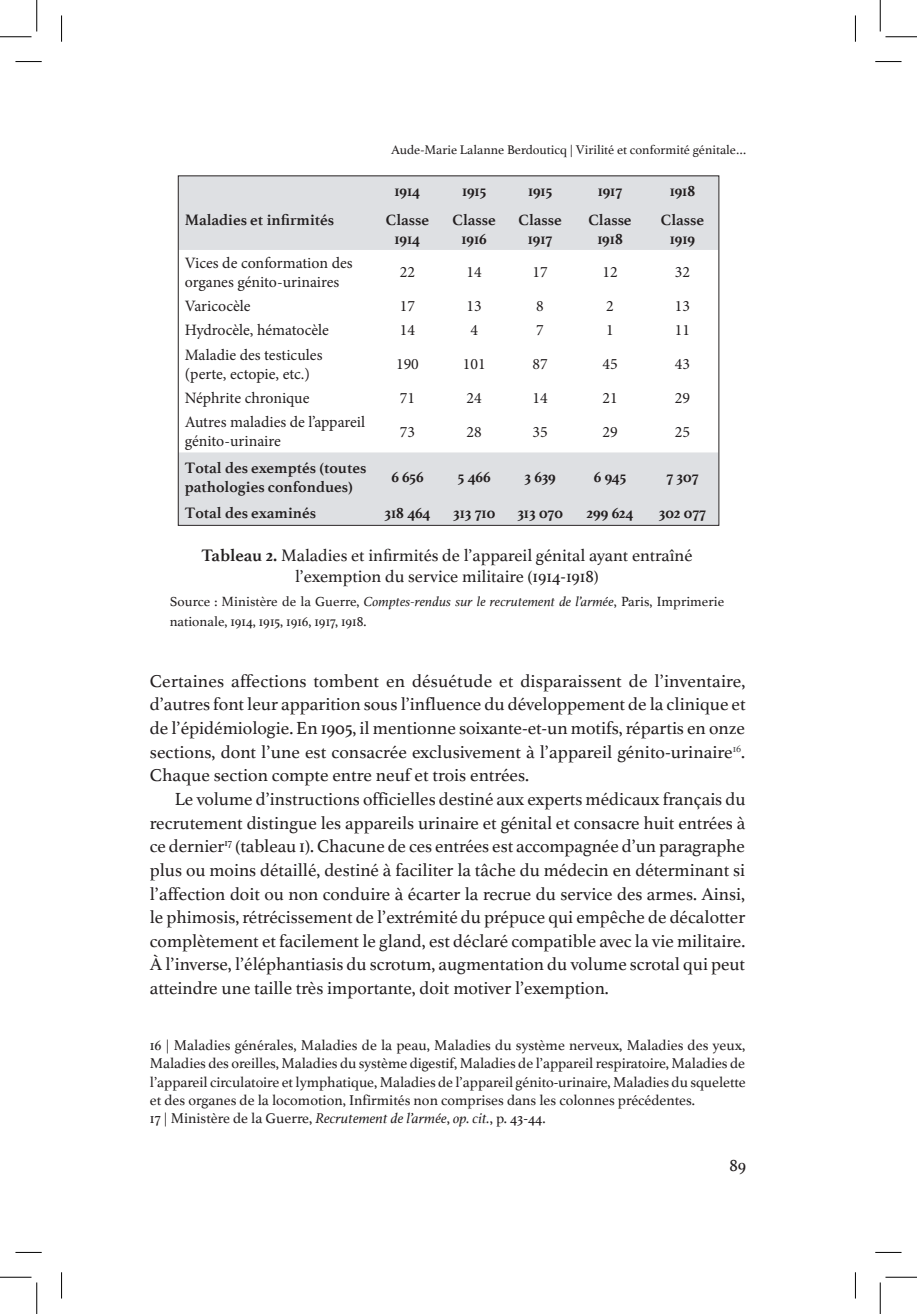
<style>
.page{position:relative;width:917px;height:1314px;background:#fff}
.page>*{position:absolute;margin:0;border:0;box-sizing:border-box;transform-origin:0 0}
.t1{font:18.38px/23.6px "Athelas";color:#231f20;text-align:justify}
.t2{font:17.5px/21px "Athelas";color:#231f20;text-align:center}
.t3{font:15.92px/19.1px "Minion Pro";color:#231f20}
.t4{font:700 15.92px/19.1px "Athelas";color:#231f20;text-align:center}
.t5{font:14.88px/18.4px "Athelas";letter-spacing:-.005em;color:#231f20}
.t6{font:14px/19.2px "Athelas";color:#231f20}
.t7{font:13.12px "Athelas";color:#231f20}
.s1{font-weight:700}
.s2{font-style:italic}
</style>
<div class="page">
<svg style="left:180px;top:178px;width:537px;height:345px"></svg>
<svg style="left:15px;top:61px;width:27px;height:1px"></svg>
<svg style="left:875px;top:61px;width:26px;height:1px"></svg>
<svg style="left:15px;top:1252px;width:27px;height:1px"></svg>
<svg style="left:875px;top:1252px;width:26px;height:1px"></svg>
<svg style="left:61px;top:15px;width:1px;height:27px"></svg>
<svg style="left:61px;top:1272px;width:1px;height:26px"></svg>
<svg style="left:855px;top:15px;width:1px;height:27px"></svg>
<svg style="left:855px;top:1272px;width:1px;height:26px"></svg>
<hr style="left:0;top:36px;width:32px;height:1px;background:#000">
<hr style="left:885px;top:36px;width:32px;height:1px;background:#000">
<hr style="left:0;top:1277px;width:32px;height:1px;background:#000">
<hr style="left:885px;top:1277px;width:32px;height:1px;background:#000">
<hr style="left:36px;top:0;width:1px;height:31px;background:#000">
<hr style="left:36px;top:1282px;width:1px;height:32px;background:#000">
<hr style="left:880px;top:0;width:1px;height:31px;background:#000">
<hr style="left:880px;top:1282px;width:1px;height:32px;background:#000">
<p class="t7" style="left:391px;top:140px;width:356px">Aude-Marie Lalanne Berdouticq | Virilité et conformité génitale…</p>
<p class="t4" style="left:395px;top:181px;width:27px">1914</p>
<p class="t4" style="left:462px;top:181px;width:26px">1915</p>
<p class="t4" style="left:528px;top:181px;width:26px">1915</p>
<p class="t4" style="left:598px;top:181px;width:26px">1917</p>
<p class="t4" style="left:670px;top:181px;width:27px">1918</p>
<p class="t4" style="left:185px;top:209px;width:151px">Maladies et infirmités</p>
<p class="t4" style="left:386px;top:209px;width:45px">Classe<br>1914</p>
<p class="t4" style="left:453px;top:209px;width:45px">Classe<br>1916</p>
<p class="t4" style="left:518px;top:209px;width:45px">Classe<br>1917</p>
<p class="t4" style="left:588px;top:209px;width:45px">Classe<br>1918</p>
<p class="t4" style="left:661px;top:209px;width:45px">Classe<br>1919</p>
<p class="t3" style="left:185px;top:253px;width:169px">Vices de conformation des organes génito-urinaires</p>
<p class="t3" style="left:400px;top:263px;width:17px">22</p>
<p class="t3" style="left:467px;top:263px;width:17px">14</p>
<p class="t3" style="left:532px;top:263px;width:17px">17</p>
<p class="t3" style="left:602px;top:263px;width:17px">12</p>
<p class="t3" style="left:675px;top:263px;width:17px">32</p>
<p class="t3" style="left:185px;top:296px;width:67px">Varicocèle</p>
<p class="t3" style="left:400px;top:296px;width:17px">17</p>
<p class="t3" style="left:467px;top:296px;width:17px">13</p>
<p class="t3" style="left:536px;top:296px;width:9px">8</p>
<p class="t3" style="left:606px;top:296px;width:9px">2</p>
<p class="t3" style="left:675px;top:296px;width:17px">13</p>
<p class="t3" style="left:185px;top:321px;width:146px">Hydrocèle, hématocèle</p>
<p class="t3" style="left:400px;top:321px;width:17px">14</p>
<p class="t3" style="left:470px;top:321px;width:9px">4</p>
<p class="t3" style="left:536px;top:321px;width:9px">7</p>
<p class="t3" style="left:606px;top:321px;width:9px">1</p>
<p class="t3" style="left:675px;top:321px;width:17px">11</p>
<p class="t3" style="left:185px;top:345px;width:139px">Maladie des testicules (perte, ectopie, etc.)</p>
<p class="t3" style="left:396px;top:354px;width:24px">190</p>
<p class="t3" style="left:463px;top:354px;width:24px">101</p>
<p class="t3" style="left:532px;top:354px;width:17px">87</p>
<p class="t3" style="left:602px;top:354px;width:17px">45</p>
<p class="t3" style="left:675px;top:354px;width:17px">43</p>
<p class="t3" style="left:185px;top:388px;width:126px">Néphrite chronique</p>
<p class="t3" style="left:400px;top:388px;width:17px">71</p>
<p class="t3" style="left:467px;top:388px;width:17px">24</p>
<p class="t3" style="left:532px;top:388px;width:17px">14</p>
<p class="t3" style="left:602px;top:388px;width:17px">21</p>
<p class="t3" style="left:675px;top:388px;width:17px">29</p>
<p class="t3" style="left:185px;top:412px;width:182px">Autres maladies de l’appareil génito-urinaire</p>
<p class="t3" style="left:400px;top:422px;width:17px">73</p>
<p class="t3" style="left:467px;top:422px;width:17px">28</p>
<p class="t3" style="left:532px;top:422px;width:17px">35</p>
<p class="t3" style="left:602px;top:422px;width:17px">29</p>
<p class="t3" style="left:675px;top:422px;width:17px">25</p>
<p class="t4" style="left:185px;top:457px;width:183px;text-align:left">Total des exemptés (toutes pathologies confondues)</p>
<p class="t4" style="left:391px;top:467px;width:34px">6 656</p>
<p class="t4" style="left:458px;top:467px;width:34px">5 466</p>
<p class="t4" style="left:524px;top:467px;width:33px">3 639</p>
<p class="t4" style="left:594px;top:467px;width:34px">6 945</p>
<p class="t4" style="left:666px;top:467px;width:34px">7 307</p>
<p class="t4" style="left:185px;top:503px;width:133px">Total des examinés</p>
<p class="t4" style="left:384px;top:503px;width:47px">318 464</p>
<p class="t4" style="left:453px;top:503px;width:44px">313 710</p>
<p class="t4" style="left:517px;top:503px;width:47px">313 070</p>
<p class="t4" style="left:587px;top:503px;width:48px">299 624</p>
<p class="t4" style="left:659px;top:503px;width:49px">302 077</p>
<p class="t2" style="left:201px;top:544px;width:493px"><span class="s1">Tableau 2.</span> Maladies et infirmités de l’appareil génital ayant entraîné l’exemption du service militaire (1914-1918)</p>
<p class="t6" style="left:170px;top:592px;width:556px">Source : Ministère de la Guerre, <span class="s2">Comptes-rendus sur le recrutement de l’armée</span>, Paris, Imprimerie nationale, 1914, 1915, 1916, 1917, 1918.</p>
<p class="t1" style="left:150px;top:668px;width:597px">Certaines affections tombent en désuétude et disparaissent de l’inventaire, d’autres font leur apparition sous l’influence du développement de la clinique et de l’épidémiologie. En 1905, il mentionne soixante-et-un motifs, répartis en onze sections, dont l’une est consacrée exclusivement à l’appareil génito-urinaire<sup>16</sup>.<br>Chaque section compte entre neuf et trois entrées.</p>
<p class="t1" style="left:150px;top:786px;width:597px;text-indent:25px">Le volume d’instructions officielles destiné aux experts médicaux français du recrutement distingue les appareils urinaire et génital et consacre huit entrées à ce dernier<sup>17</sup> (tableau 1). Chacune de ces entrées est accompagnée d’un paragraphe plus ou moins détaillé, destiné à faciliter la tâche du médecin en déterminant si l’affection doit ou non conduire à écarter la recrue du service des armes. Ainsi, le phimosis, rétrécissement de l’extrémité du prépuce qui empêche de décalotter complètement et facilement le gland, est déclaré compatible avec la vie militaire.<br>À l’inverse, l’éléphantiasis du scrotum, augmentation du volume scrotal qui peut atteindre une taille très importante, doit motiver l’exemption.</p>
<p class="t5" style="left:150px;top:1035px;width:597px">16 | Maladies générales, Maladies de la peau, Maladies du système nerveux, Maladies des yeux, Maladies des oreilles, Maladies du système digestif, Maladies de l’appareil respiratoire, Maladies de l’appareil circulatoire et lymphatique, Maladies de l’appareil génito-urinaire, Maladies du squelette et des organes de la locomotion, Infirmités non comprises dans les colonnes précédentes.<br>17 | Ministère de la Guerre, <span class="s2">Recrutement de l’armée</span>, <span class="s2">op. cit.</span>, p. 43-44.</p>
<p class="t2" style="left:730px;top:1154px;width:18px">89</p>
</div>
